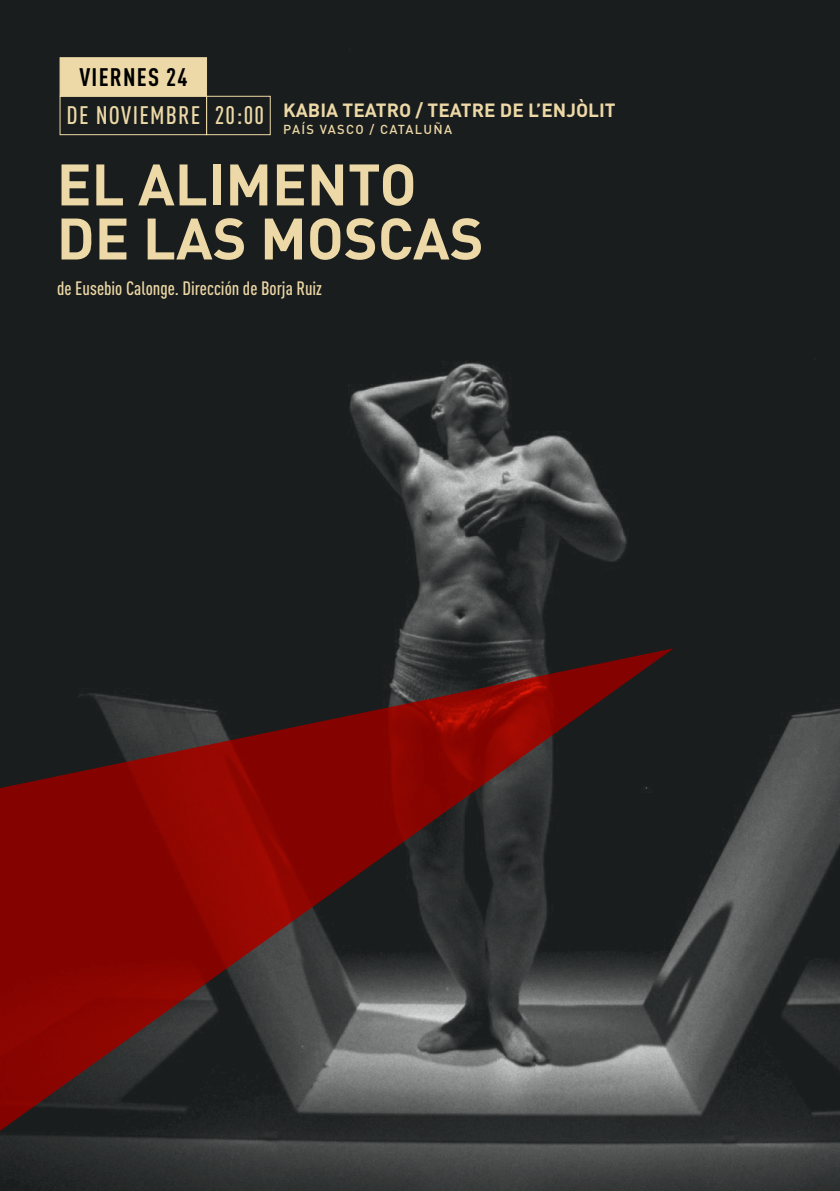
<style>
.page{position:relative;width:840px;height:1191px;background:#fff}
.page>*{position:absolute;margin:0;border:0;box-sizing:border-box;transform-origin:0 0}
.t1{font:700 57.6px/54px "DIN";color:#edd9a7}
.t2{font:500 25px "DIN Cond";letter-spacing:.05em;color:#edd9a7}
.t3{font:700 25px "DIN Cond";letter-spacing:.05em;color:#000}
.t4{font:500 19.2px "DIN Cond";color:#edd9a7}
.t5{font:700 19px "DIN";color:#edd9a7}
.t6{font:500 12.8px "DIN";letter-spacing:.1em;color:#edd9a7}
</style>
<div class="page">
<img style="left:0;top:0;width:839px;height:1191px">
<svg style="left:0;top:648px;width:673px;height:543px;background:#4f2726"></svg>
<div style="left:59px;top:57px;width:148px;height:40px;background:#edd9a7;border:1px solid #edd9a7"></div>
<div style="left:59px;top:96px;width:148px;height:39px;border:1px solid #edd9a7"></div>
<div style="left:206px;top:96px;width:64px;height:39px;border:1px solid #edd9a7"></div>
<h2 class="t3" style="left:79px;top:62px;width:109px">VIERNES 24</h2>
<p class="t5" style="left:283px;top:97px;width:334px">KABIA TEATRO / TEATRE DE L’ENJÒLIT</p>
<p class="t6" style="left:283px;top:121px;width:170px">PAÍS VASCO / CATALUÑA</p>
<h1 class="t1" style="left:57px;top:155px;width:428px">EL ALIMENTO<br>DE LAS MOSCAS</h1>
<p class="t4" style="left:57px;top:277px;width:266px">de Eusebio Calonge. Dirección de Borja Ruiz</p>
<h2 class="t2" style="left:66px;top:101px;width:199px">DE NOVIEMBRE 20:00</h2>
</div>
